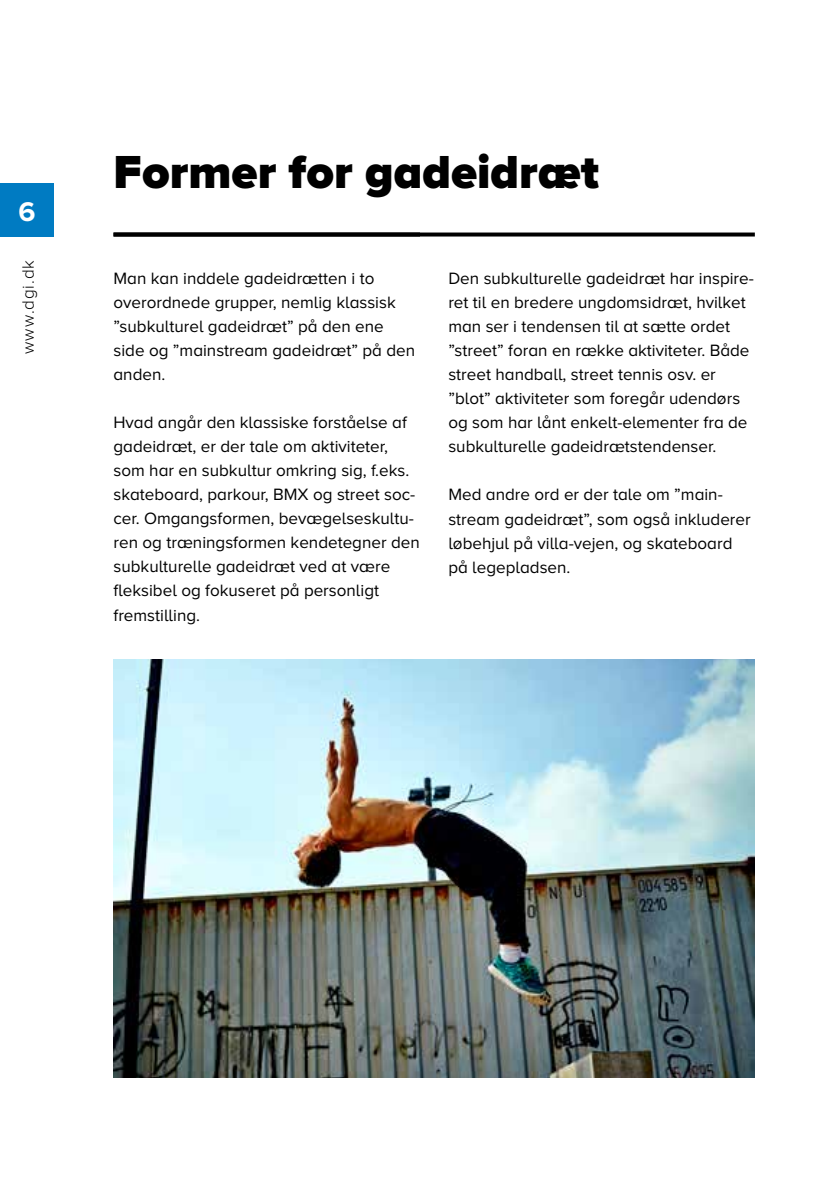
<style>
.page{position:relative;width:840px;height:1191px;background:#fff}
.page>*{position:absolute;margin:0;border:0;box-sizing:border-box;transform-origin:0 0}
.t1{font:900 48px "Proxima Nova A";color:#000}
.t2{font:700 28px "Proxima Nova A";color:#fff}
.t3{font:17px/24px "Proxima Nova A";color:#000}
.t4{font:300 17px "Proxima Nova A";letter-spacing:.055em;color:#000}
</style>
<div class="page">
<svg style="left:420px;top:232px;width:334px;height:4px"></svg>
<svg style="left:113px;top:232px;width:307px;height:4px"></svg>
<div style="left:0;top:183px;width:54px;height:53px;background:#007bc2"></div>
<img style="left:113px;top:659px;width:641px;height:418px">
<h2 class="t2" style="left:18px;top:195px;width:19px">6</h2>
<p class="t4" style="left:19px;top:354px;width:96px;rotate:-90deg">www.dgi.dk</p>
<h1 class="t1" style="left:113px;top:144px;width:486px">Former for gadeidræt</h1>
<p class="t3" style="left:113px;top:266px;width:303px">Man kan inddele gadeidrætten i to overordnede grupper, nemlig klassisk ”subkulturel gadeidræt” på den ene side og ”mainstream gadeidræt” på den anden.</p>
<p class="t3" style="left:113px;top:410px;width:307px">Hvad angår den klassiske forståelse af gadeidræt, er der tale om aktiviteter, som har en subkultur omkring sig, f.eks. skateboard, parkour, BMX og street soc&shy;cer. Omgangsformen, bevægelseskultu&shy;ren og træningsformen kendetegner den subkulturelle gadeidræt ved at være fleksibel og fokuseret på personligt fremstilling.</p>
<p class="t3" style="left:448px;top:266px;width:307px">Den subkulturelle gadeidræt har inspire&shy;ret til en bredere ungdomsidræt, hvilket man ser i tendensen til at sætte ordet ”street” foran en række aktiviteter. Både street handball, street tennis osv. er ”blot” aktiviteter som foregår udendørs og som har lånt enkelt-elementer fra de subkulturelle gadeidrætstendenser.</p>
<p class="t3" style="left:448px;top:482px;width:304px">Med andre ord er der tale om ”main&shy;stream gadeidræt”, som også inkluderer løbehjul på villa-vejen, og skateboard på legepladsen.</p>
</div>
